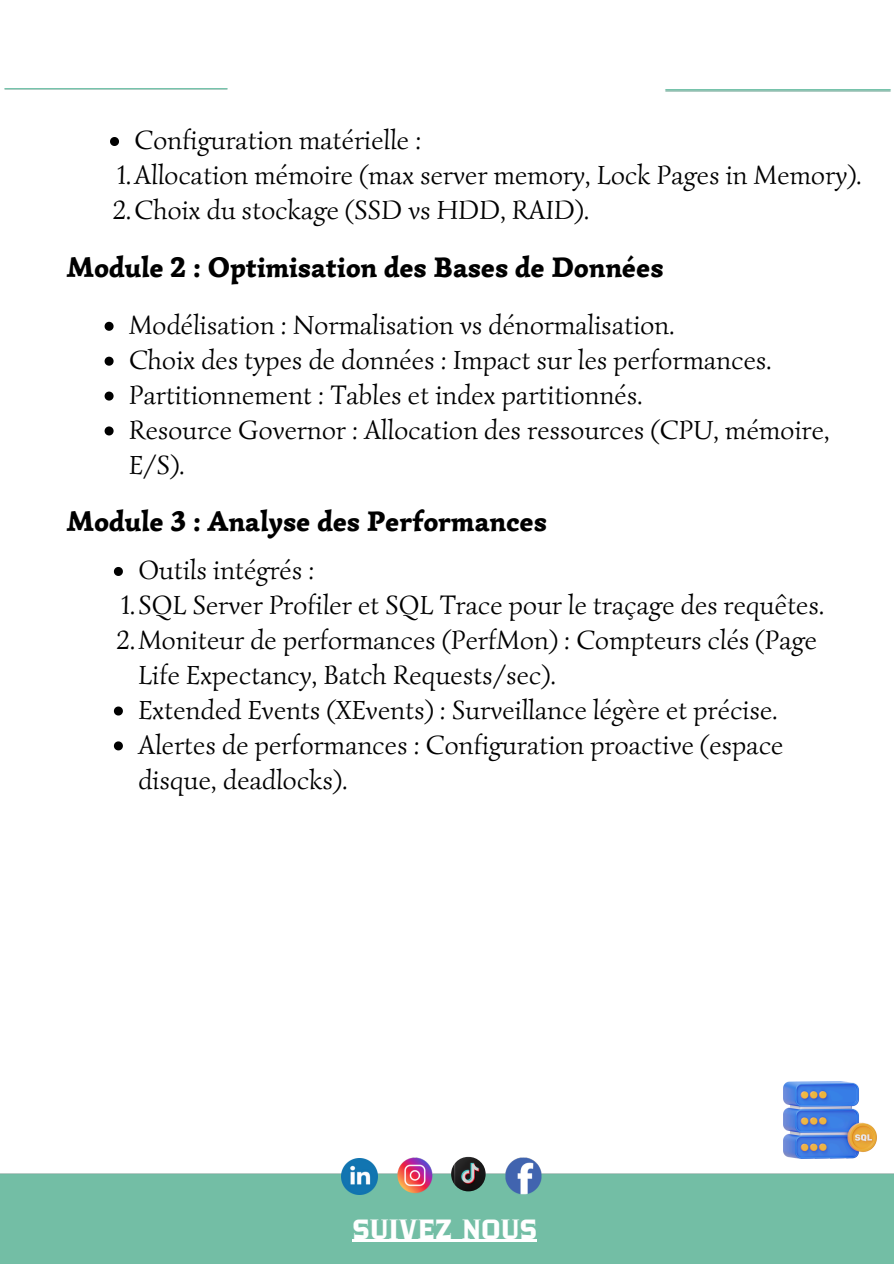
<style>
.page{position:relative;width:894px;height:1264px;background:#fff}
.page>*{position:absolute;margin:0;border:0;box-sizing:border-box;transform-origin:0 0}
.t1{font:900 28.5px "Simonetta";letter-spacing:.005em;color:#000}
.t2{font:27px/34.8px "Simonetta";letter-spacing:.005em;color:#000}
.t3{font:27px "Zantiqa 4 F";letter-spacing:.005em;color:#fff}
</style>
<div class="page">
<img style="left:4px;top:89px;width:224px;height:1px">
<img style="left:665px;top:90px;width:226px;height:1px">
<img style="left:0;top:1157px;width:893px;height:106px">
<img style="left:342px;top:1158px;width:36px;height:36px">
<img style="left:451px;top:1156px;width:34px;height:35px;border-radius:17px">
<hr style="left:352px;top:1239px;width:185px;height:2px;background:#fff">
<svg style="left:105px;top:322px;width:9px;height:9px"></svg>
<svg style="left:105px;top:357px;width:9px;height:9px"></svg>
<svg style="left:105px;top:391px;width:9px;height:9px"></svg>
<svg style="left:105px;top:426px;width:9px;height:9px"></svg>
<img style="left:783px;top:1081px;width:93px;height:76px">
<svg style="left:114px;top:567px;width:9px;height:9px"></svg>
<svg style="left:114px;top:706px;width:9px;height:9px"></svg>
<svg style="left:114px;top:741px;width:9px;height:9px"></svg>
<svg style="left:110px;top:137px;width:9px;height:9px"></svg>
<p class="t2" style="left:134px;top:123px;width:288px">Configuration matérielle :</p>
<p class="t2" style="left:117px;top:158px;width:746px">1.Allocation mémoire (max server memory, Lock Pages in Memory).</p>
<p class="t2" style="left:113px;top:193px;width:478px">2.Choix du stockage (SSD vs HDD, RAID).</p>
<p class="t1" style="left:67px;top:249px;width:598px">Module 2 : Optimisation des Bases de Données</p>
<p class="t2" style="left:129px;top:308px;width:547px">Modélisation : Normalisation vs dénormalisation.</p>
<p class="t2" style="left:129px;top:342px;width:644px">Choix des types de données : Impact sur les performances.</p>
<h2 class="t2" style="left:129px;top:377px;width:515px">Partitionnement : Tables et index partitionnés.</h2>
<p class="t2" style="left:129px;top:412px;width:702px">Resource Governor : Allocation des ressources (CPU, mémoire,<br>E/S).</p>
<p class="t1" style="left:67px;top:503px;width:481px">Module 3 : Analyse des Performances</p>
<p class="t2" style="left:138px;top:553px;width:177px">Outils intégrés :</p>
<p class="t2" style="left:121px;top:587px;width:704px">1.SQL Server Profiler et SQL Trace pour le traçage des requêtes.</p>
<p class="t2" style="left:138px;top:622px;width:680px;text-indent:-22px">2.Moniteur de performances (PerfMon) : Compteurs clés (Page<br>Life Expectancy, Batch Requests/sec).</p>
<h2 class="t2" style="left:138px;top:692px;width:640px">Extended Events (XEvents) : Surveillance légère et précise.</h2>
<p class="t2" style="left:138px;top:727px;width:646px">Alertes de performances : Configuration proactive (espace disque, deadlocks).</p>
<p class="t3" style="left:352px;top:1218px;width:186px">SUIVEZ NOUS</p>
</div>
